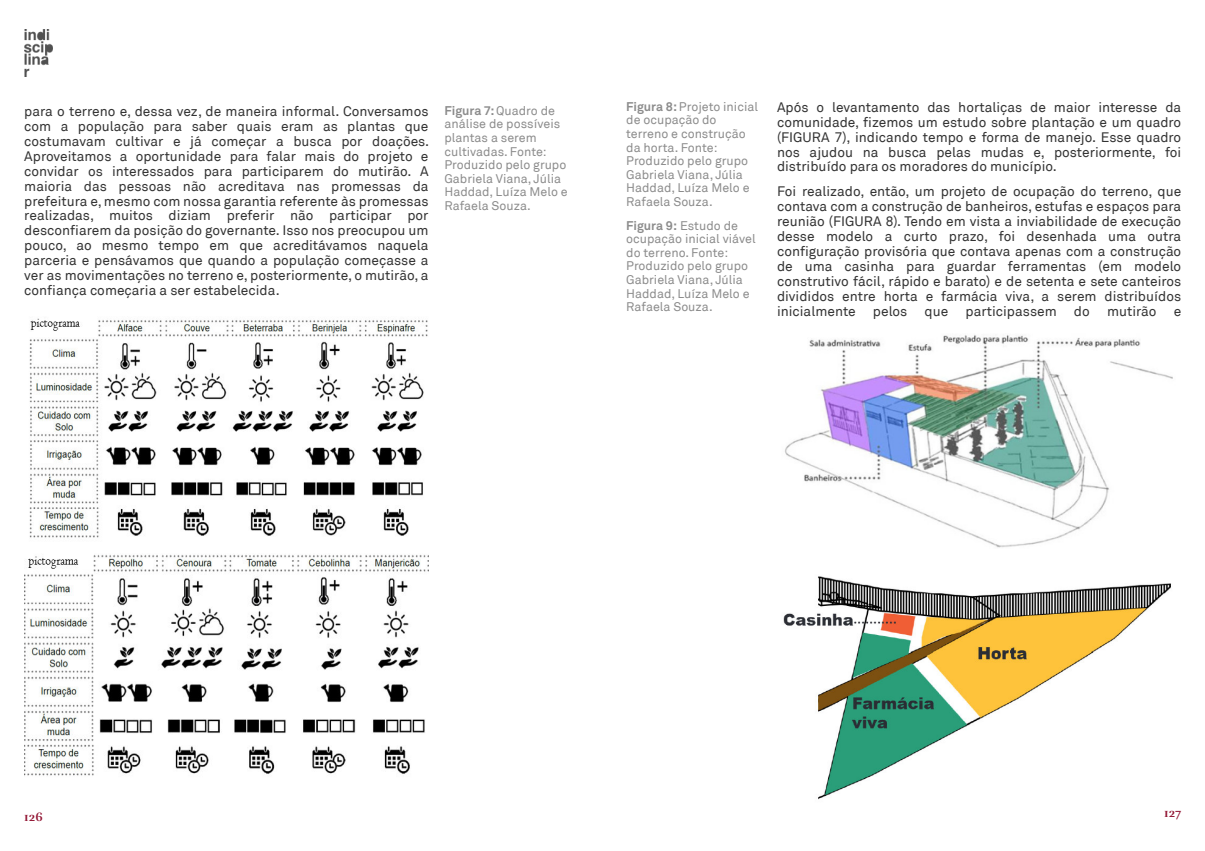
<style>
.page{position:relative;width:1205px;height:851px;background:#fff}
.page>*{position:absolute;margin:0;border:0;box-sizing:border-box;transform-origin:0 0}
.t1{font:13.75px/15px "Akkurat";color:#333;text-align:justify}
.t2{font:12.5px/13.6px "Akkurat";color:#8c8c8c}
.t3{font:700 12.5px "Rufina";color:#911231}
.s1{font-weight:700}
</style>
<div class="page">
<img style="left:24px;top:30px;width:28px;height:46px">
<img style="left:24px;top:318px;width:404px;height:458px">
<img style="left:783px;top:335px;width:390px;height:465px">
<p class="t1" style="left:24px;top:103px;width:406px">para o terreno e, dessa vez, de maneira informal. Conversamos com a população para saber quais eram as plantas que costumavam cultivar e já começar a busca por doações.<br>Aproveitamos a oportunidade para falar mais do projeto e convidar os interessados para participarem do mutirão. A maioria das pessoas não acreditava nas promessas da prefeitura e, mesmo com nossa garantia referente às promessas realizadas, muitos diziam preferir não participar por desconfiarem da posição do governante. Isso nos preocupou um pouco, ao mesmo tempo em que acreditávamos naquela parceria e pensávamos que quando a população começasse a ver as movimentações no terreno e, posteriormente, o mutirão, a confiança começaria a ser estabelecida.</p>
<p class="t2" style="left:444px;top:103px;width:125px"><span class="s1">Figura 7:</span>Quadro de análise de possíveis plantas a serem cultivadas. Fonte:<br>Produzido pelo grupo<br>Gabriela Viana, Júlia<br>Haddad, Luíza Melo e<br>Rafaela Souza.</p>
<p class="t2" style="left:626px;top:99px;width:133px"><span class="s1">Figura 8:</span>Projeto inicial de ocupação do terreno e construção da horta. Fonte:<br>Produzido pelo grupo<br>Gabriela Viana, Júlia<br>Haddad, Luíza Melo e<br>Rafaela Souza.</p>
<p class="t2" style="left:626px;top:218px;width:131px"><span class="s1">Figura 9:</span> Estudo de ocupação inicial viável do terreno. Fonte:<br>Produzido pelo grupo<br>Gabriela Viana, Júlia<br>Haddad, Luíza Melo e<br>Rafaela Souza.</p>
<p class="t1" style="left:777px;top:99px;width:406px">Após o levantamento das hortaliças de maior interesse da comunidade, fizemos um estudo sobre plantação e um quadro (FIGURA 7), indicando tempo e forma de manejo. Esse quadro nos ajudou na busca pelas mudas e, posteriormente, foi distribuído para os moradores do município.</p>
<p class="t1" style="left:777px;top:183px;width:406px">Foi realizado, então, um projeto de ocupação do terreno, que contava com a construção de banheiros, estufas e espaços para reunião (FIGURA 8). Tendo em vista a inviabilidade de execução desse modelo a curto prazo, foi desenhada uma outra configuração provisória que contava apenas com a construção de uma casinha para guardar ferramentas (em modelo construtivo fácil, rápido e barato) e de setenta e sete canteiros divididos entre horta e farmácia viva, a serem distribuídos inicialmente pelos que participassem do mutirão e</p>
<p class="t3" style="left:24px;top:808px;width:20px">126</p>
<p class="t3" style="left:1164px;top:804px;width:19px">127</p>
</div>
